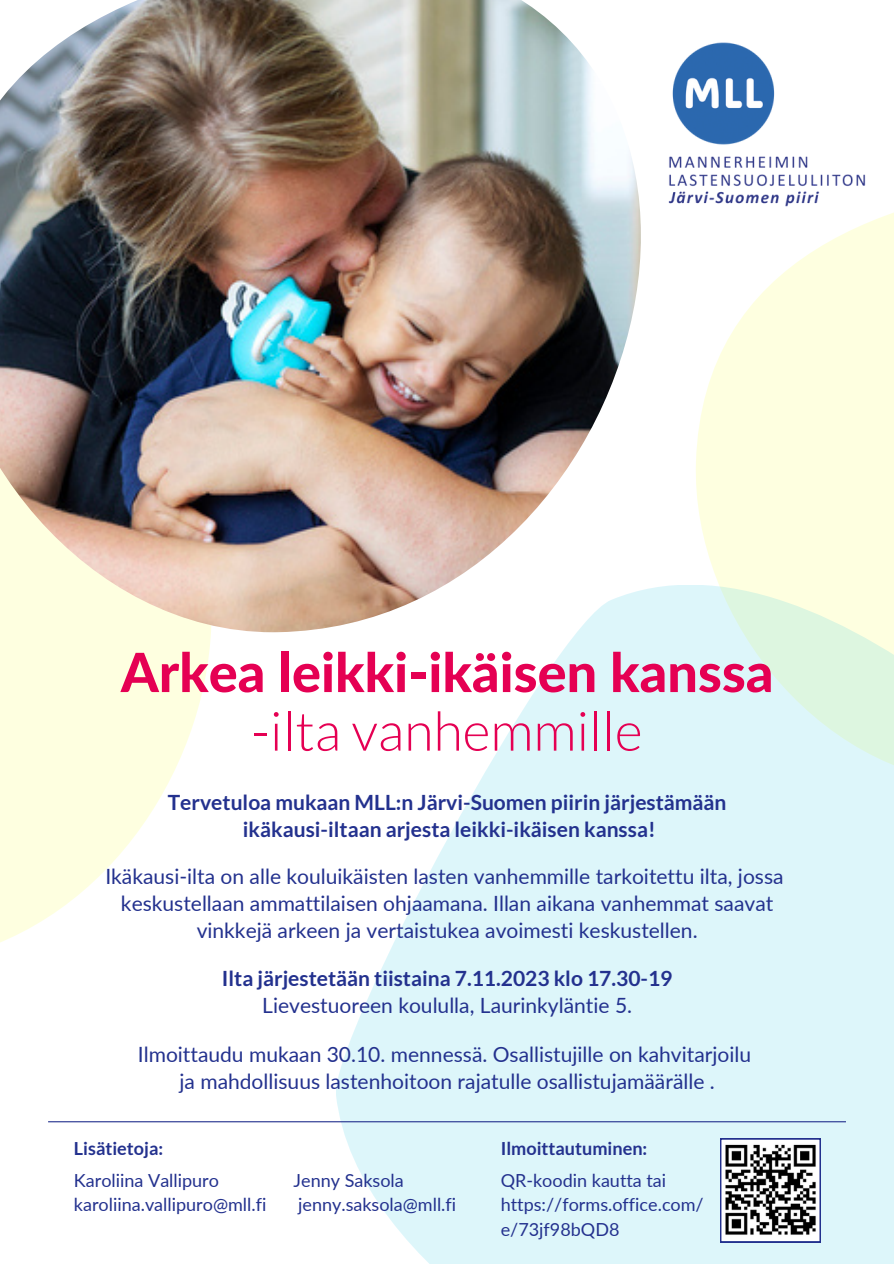
<style>
.page{position:relative;width:894px;height:1264px;background:#fff}
.page>*{position:absolute;margin:0;border:0;box-sizing:border-box;transform-origin:0 0}
.t1{font:800 54px "Lato";color:#e50053}
.t2{font:300 54px "Lato";color:#e50053}
.t3{font:21px/27px "Lato";color:#23318e;text-align:center}
.t4{font:700 21px "Lato";color:#23318e}
.t5{font:18px/24.8px "Lato";color:#23318e}
.t6{font:700 18px "Lato";color:#23318e}
</style>
<div class="page">
<svg style="left:0;top:632px;width:211px;height:311px;fill:#feffe0"></svg>
<img style="left:0;top:0;width:640px;height:632px">
<svg style="left:696px;top:233px;width:197px;height:351px;fill:#feffe0"></svg>
<svg style="left:336px;top:584px;width:557px;height:679px;fill:#ddf6fa"></svg>
<svg style="left:720px;top:1138px;width:100px;height:104px"></svg>
<img style="left:640px;top:42px;width:253px;height:191px">
<hr style="left:48px;top:1121px;width:797px;height:1px;background:#23318e">
<p class="t1" style="left:121px;top:638px;width:654px">Arkea leikki-ikäisen kanssa</p>
<p class="t2" style="left:252px;top:697px;width:392px">-ilta vanhemmille</p>
<p class="t4" style="left:168px;top:789px;width:560px">Tervetuloa mukaan MLL:n Järvi-Suomen piirin järjestämään</p>
<p class="t4" style="left:243px;top:816px;width:414px">ikäkausi-iltaan arjesta leikki-ikäisen kanssa!</p>
<p class="t3" style="left:105px;top:862px;width:679px">Ikäkausi-ilta on alle kouluikäisten lasten vanhemmille tarkoitettu ilta, jossa</p>
<p class="t3" style="left:121px;top:889px;width:653px">keskustellaan ammattilaisen ohjaamana. Illan aikana vanhemmat saavat vinkkejä arkeen ja vertaistukea avoimesti keskustellen.</p>
<p class="t4" style="left:222px;top:965px;width:452px">Ilta järjestetään tiistaina 7.11.2023 klo 17.30-19</p>
<p class="t3" style="left:262px;top:991px;width:371px">Lievestuoreen koululla, Laurinkyläntie 5.</p>
<p class="t3" style="left:138px;top:1040px;width:614px">Ilmoittaudu mukaan 30.10. mennessä. Osallistujille on kahvitarjoilu</p>
<p class="t3" style="left:179px;top:1067px;width:536px">ja mahdollisuus lastenhoitoon rajatulle osallistujamäärälle .</p>
<p class="t6" style="left:74px;top:1136px;width:91px">Lisätietoja:</p>
<p class="t5" style="left:74px;top:1167px;width:147px">Karoliina Vallipuro</p>
<p class="t5" style="left:74px;top:1192px;width:194px">karoliina.vallipuro@mll.fi</p>
<p class="t5" style="left:293px;top:1167px;width:112px">Jenny Saksola</p>
<p class="t5" style="left:298px;top:1192px;width:159px">jenny.saksola@mll.fi</p>
<p class="t6" style="left:500px;top:1136px;width:148px">Ilmoittautuminen:</p>
<p class="t5" style="left:500px;top:1167px;width:204px">QR-koodin kautta tai https://forms.office.com/ e/73jf98bQD8</p>
</div>
